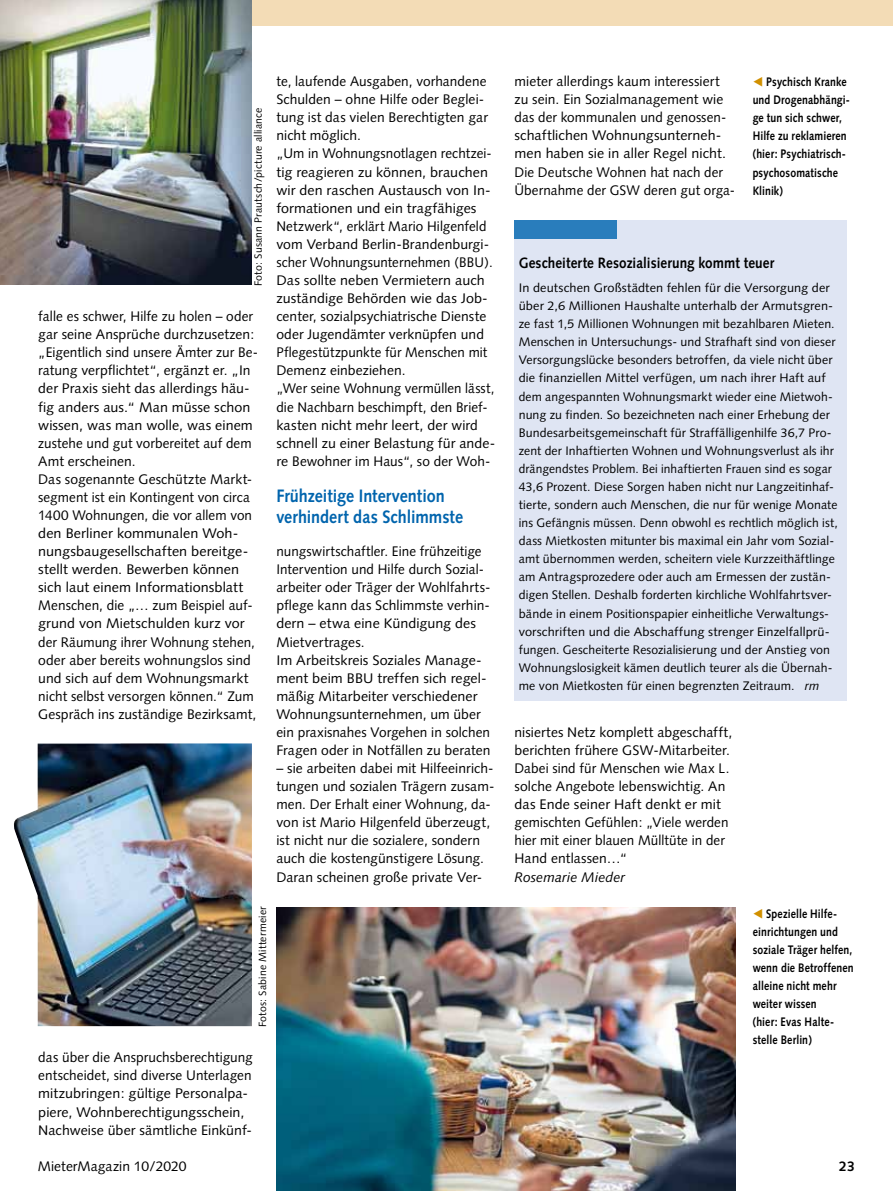
<style>
.page{position:relative;width:893px;height:1191px;background:#fff}
.page>*{position:absolute;margin:0;border:0;box-sizing:border-box;transform-origin:0 0}
.t1{font:700 18px/21px "Syntax";color:#0064ad;scale:.9 1}
.t2{font:700 15px "Syntax";letter-spacing:.005em;color:#000;scale:.9 1}
.t3{font:13.8px/18px "Syntax";letter-spacing:.005em;color:#000}
.t4{font:italic 13.8px "Syntax";letter-spacing:.005em;color:#000}
.t5{font:700 13.8px "Syntax";color:#000}
.t6{font:12.3px/18px "Syntax";letter-spacing:.01em;color:#000}
.t7{font:700 12.3px/18px "Syntax";letter-spacing:.01em;color:#000;scale:.85 1}
.t8{font:10.5px "Syntax";letter-spacing:.02em;color:#000}
.s1{font-family:"European Pi Three";font-weight:400;color:#d19000}
.s2{font-style:italic}
</style>
<div class="page">
<div style="left:0;top:0;width:893px;height:26px;background:#f3dcb6"></div>
<img style="left:0;top:0;width:252px;height:285px">
<img style="left:276px;top:907px;width:460px;height:284px">
<div style="left:514px;top:220px;width:333px;height:481px;background:#dfe5f3"></div>
<div style="left:514px;top:220px;width:103px;height:18px;background:#297dbc"></div>
<img style="left:14px;top:743px;width:238px;height:283px">
<p class="t8" style="left:252px;top:286px;width:180px;rotate:-90deg">Foto: Susann Prautsch/picture alliance</p>
<p class="t3" style="left:38px;top:307px;width:221px">falle es schwer, Hilfe zu holen – oder gar seine Ansprüche durchzusetzen: „Eigentlich sind unsere Ämter zur Be&shy;ratung verpflichtet“, ergänzt er. „In der Praxis sieht das allerdings häu&shy;fig anders aus.“ Man müsse schon wissen, was man wolle, was einem zustehe und gut vorbereitet auf dem Amt erscheinen.<br>Das sogenannte Geschützte Markt&shy;segment ist ein Kontingent von circa 1400 Wohnungen, die vor allem von den Berliner kommunalen Woh&shy;nungsbaugesellschaften bereitge&shy;stellt werden. Bewerben können sich laut einem Informationsblatt Menschen, die „… zum Beispiel auf&shy;grund von Mietschulden kurz vor der Räumung ihrer Wohnung stehen, oder aber bereits wohnungslos sind und sich auf dem Wohnungsmarkt nicht selbst versorgen können.“ Zum Gespräch ins zuständige Bezirksamt,</p>
<p class="t8" style="left:256px;top:1027px;width:122px;rotate:-90deg">Fotos: Sabine Mittermeier</p>
<p class="t3" style="left:276px;top:72px;width:220px">te, laufende Ausgaben, vorhandene Schulden – ohne Hilfe oder Beglei&shy;tung ist das vielen Berechtigten gar nicht möglich.<br>„Um in Wohnungsnotlagen rechtzei&shy;tig reagieren zu können, brauchen wir den raschen Austausch von In&shy;formationen und ein tragfähiges Netzwerk“, erklärt Mario Hilgenfeld vom Verband Berlin-Brandenburgi - scher Wohnungsunternehmen (BBU).<br>Das sollte neben Vermietern auch zuständige Behörden wie das Job&shy;center, sozialpsychiatrische Dienste oder Jugendämter verknüpfen und Pflegestützpunkte für Menschen mit Demenz einbeziehen.<br>„Wer seine Wohnung vermüllen lässt, die Nachbarn beschimpft, den Brief&shy;kasten nicht mehr leert, der wird schnell zu einer Belastung für ande&shy;re Bewohner im Haus“, so der Woh-</p>
<h1 class="t1" style="left:276px;top:485px;width:209px">frühzeitige Intervention verhindert das Schlimmste</h1>
<p class="t3" style="left:276px;top:542px;width:216px">nungswirtschaftler. Eine frühzeitige Intervention und Hilfe durch Sozial&shy;arbeiter oder Träger der Wohlfahrts&shy;pflege kann das Schlimmste verhin&shy;dern – etwa eine Kündigung des Mietvertrages.<br>Im Arbeitskreis Soziales Manage&shy;ment beim BBU treffen sich regel&shy;mäßig Mitarbeiter verschiedener Wohnungsunternehmen, um über ein praxisnahes Vorgehen in solchen Fragen oder in Notfällen zu beraten</p>
<p class="t3" style="left:276px;top:759px;width:220px">– sie arbeiten dabei mit Hilfeeinrich&shy;tungen und sozialen Trägern zusam&shy;men. Der Erhalt einer Wohnung, da&shy;von ist Mario Hilgenfeld überzeugt, ist nicht nur die sozialere, sondern auch die kostengünstigere Lösung.<br>Daran scheinen große private Ver-</p>
<p class="t3" style="left:38px;top:1048px;width:216px">das über die Anspruchsberechtigung entscheidet, sind diverse Unterlagen mitzubringen: gültige Personalpa&shy;piere, Wohnberechtigungsschein, Nachweise über sämtliche Einkünf-</p>
<p class="t3" style="left:514px;top:72px;width:222px">mieter allerdings kaum interessiert zu sein. Ein Sozialmanagement wie das der kommunalen und genossen&shy;schaftlichen Wohnungsunterneh&shy;men haben sie in aller Regel nicht.<br>Die Deutsche Wohnen hat nach der Übernahme der GSW deren gut orga-</p>
<p class="t7" style="left:753px;top:73px;width:116px"><span class="s1">F</span> Psychisch kranke und Drogenabhängi&shy;ge tun sich schwer,<br>Hilfe zu reklamieren (hier: Psychiatrisch&shy;psychosomatische klinik)</p>
<p class="t2" style="left:519px;top:254px;width:286px">gescheiterte resozialisierung kommt teuer</p>
<p class="t6" style="left:519px;top:279px;width:321px">In deutschen Großstädten fehlen für die Versorgung der über 2,6 Millionen Haushalte unterhalb der Armutsgren&shy;ze fast 1,5 Millionen Wohnungen mit bezahlbaren Mieten.<br>Menschen in Untersuchungs- und Strafhaft sind von dieser Versorgungslücke besonders betroffen, da viele nicht über die finanziellen Mittel verfügen, um nach ihrer Haft auf dem angespannten Wohnungsmarkt wieder eine Mietwoh&shy;nung zu finden. So bezeichneten nach einer Erhebung der Bundesarbeitsgemeinschaft für Straffälligenhilfe 36,7 Pro&shy;zent der Inhaftierten Wohnen und Wohnungsverlust als ihr drängendstes Problem. Bei inhaftierten Frauen sind es sogar 43,6 Prozent. Diese Sorgen haben nicht nur Langzeitinhaf&shy;tierte, sondern auch Menschen, die nur für wenige Monate ins Gefängnis müssen. Denn obwohl es rechtlich möglich ist, dass Mietkosten mitunter bis maximal ein Jahr vom Sozial&shy;amt übernommen werden, scheitern viele Kurzzeithäftlinge am Antragsprozedere oder auch am Ermessen der zustän&shy;digen Stellen. Deshalb forderten kirchliche Wohlfahrtsver&shy;bände in einem Positionspapier einheitliche Verwaltungs&shy;vorschriften und die Abschaffung strenger Einzelfallprü&shy;fungen. Gescheiterte Resozialisierung und der Anstieg von Wohnungslosigkeit kämen deutlich teurer als die Übernah&shy;me von Mietkosten für einen begrenzten Zeitraum. <span class="s2">rm</span></p>
<p class="t3" style="left:514px;top:723px;width:219px">nisiertes Netz komplett abgeschafft, berichten frühere GSW-Mitarbeiter.<br>Dabei sind für Menschen wie Max L. solche Angebote lebenswichtig. An das Ende seiner Haft denkt er mit gemischten Gefühlen: „Viele werden hier mit einer blauen Mülltüte in der Hand entlassen…“</p>
<p class="t4" style="left:514px;top:868px;width:112px">Rosemarie Mieder</p>
<p class="t7" style="left:753px;top:904px;width:120px"><span class="s1">F</span> Spezielle Hilfe&shy;einrichtungen und soziale träger helfen, wenn die Betroffenen alleine nicht mehr weiter wissen<br>(hier: evas Halte&shy;stelle Berlin)</p>
<p class="t3" style="left:38px;top:1157px;width:150px">MieterMagazin 10/2020</p>
<p class="t5" style="left:839px;top:1158px;width:17px">23</p>
</div>
